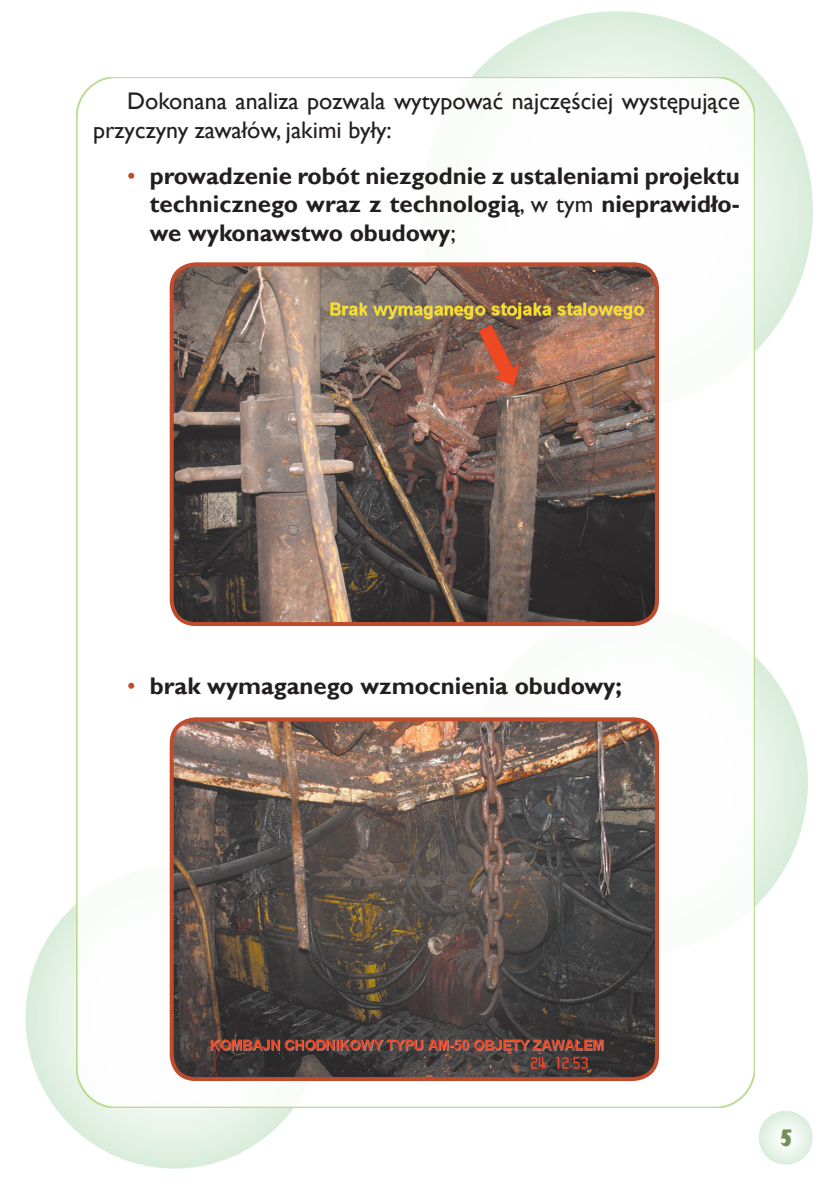
<style>
.page{position:relative;width:833px;height:1184px;background:#fff}
.page>*{position:absolute;margin:0;border:0;box-sizing:border-box;transform-origin:0 0}
.Lista_wypunktowana{font:700 24px/28.8px "Gill Sans";color:#231f20;text-align:justify}
.Tekst{font:24px/28.8px "Gill Sans";color:#231f20}
.t1{font:800 condensed 22px "Gill Sans";color:#738f57}
.s1{font-weight:400;color:#c04c2e}
.s2{font-weight:400}
</style>
<div class="page">
<svg style="left:471px;top:11px;width:341px;height:399px"></svg>
<svg style="left:25px;top:866px;width:298px;height:302px"></svg>
<svg style="left:754px;top:609px;width:53px;height:345px"></svg>
<div style="left:77px;top:77px;width:677px;height:1030px;background:#fff;border-radius:40px"></div>
<svg style="left:758px;top:1111px;width:54px;height:54px"></svg>
<img style="left:172px;top:267px;width:484px;height:357px">
<div style="left:170px;top:262px;width:489px;height:364px;border:4px solid #c04c2e;border-radius:24px"></div>
<img style="left:173px;top:722px;width:483px;height:357px">
<div style="left:170px;top:717px;width:489px;height:364px;border:4px solid #c04c2e;border-radius:24px"></div>
<p class="Tekst" style="left:93px;top:87px;width:648px;text-indent:34px">Dokonana analiza pozwala wytypować najczęściej występujące przyczyny zawałów, jakimi były:</p>
<p class="Lista_wypunktowana" style="left:150px;top:162px;width:591px;text-indent:-23px"><span class="s1">•</span> prowadzenie robót niezgodnie z ustaleniami projektu technicznego wraz z technologią<span class="s2">, w tym</span> nieprawidło&shy;we wykonawstwo obudowy<span class="s2">;</span></p>
<p class="Lista_wypunktowana" style="left:127px;top:672px;width:496px"><span class="s1">•</span> brak wymaganego wzmocnienia obudowy;</p>
<p class="t1" style="left:779px;top:1124px;width:14px">5</p>
</div>
